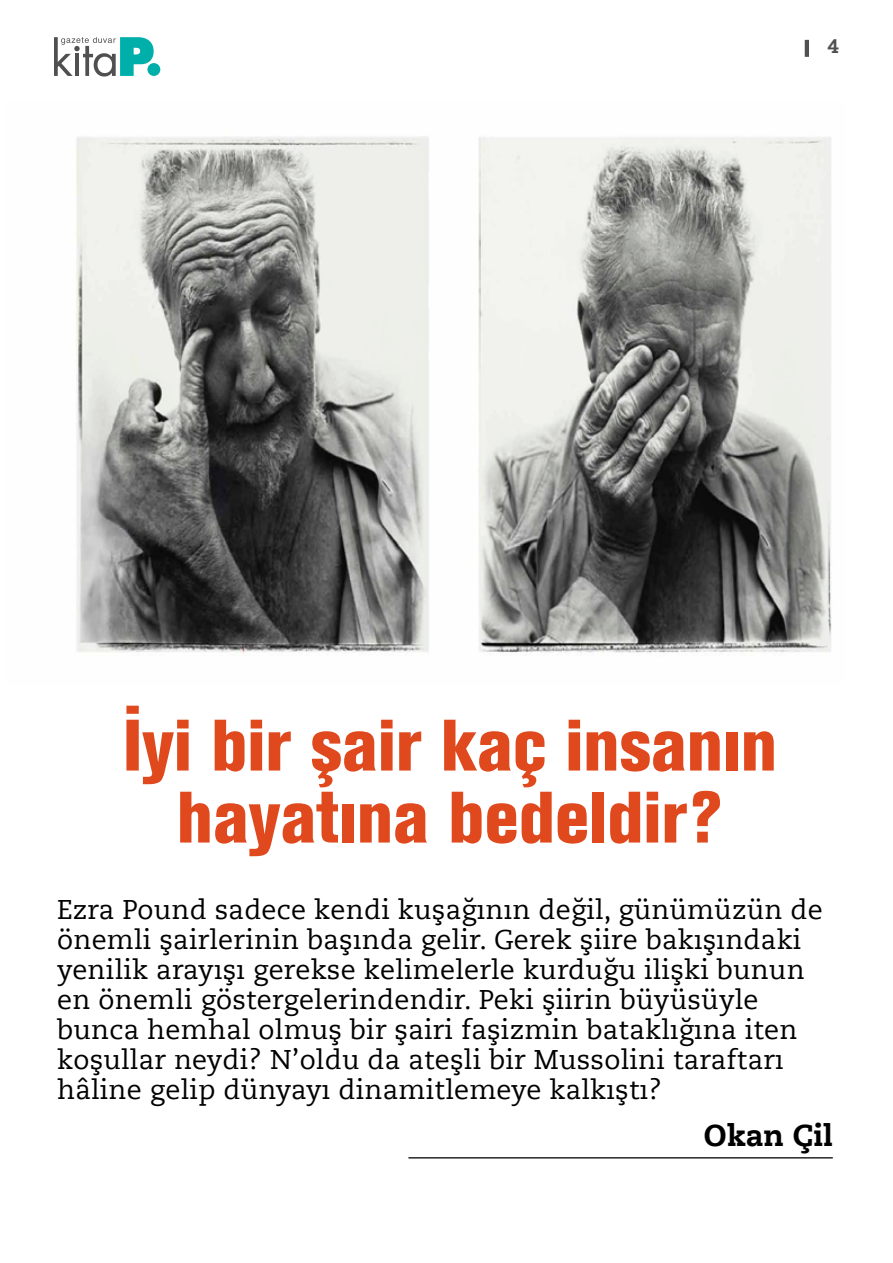
<style>
.page{position:relative;width:893px;height:1263px;background:#fff}
.page>*{position:absolute;margin:0;border:0;box-sizing:border-box;transform-origin:0 0}
.t1{font:72px/72px "Akzidenz Grotesk BE Extracondense";color:#e0491d;text-align:center}
.t2{font:700 30px "Caecilia LT Std Roman";color:#000}
.t3{font:27px/30px "Caecilia LT Std Roman";letter-spacing:.01em;color:#000}
.t4{font:500 21px "Pridi";color:#515150}
</style>
<div class="page">
<svg style="left:54px;top:37px;width:100px;height:40px"></svg>
<div style="left:147px;top:63px;width:13px;height:13px;background:#00afaa;border-radius:50%"></div>
<hr style="left:805px;top:40px;width:4px;height:17px;background:#505050">
<hr style="left:408px;top:1157px;width:425px;height:1px;background:#000">
<img style="left:76px;top:136px;width:756px;height:517px">
<p class="t4" style="left:827px;top:31px;width:13px">4</p>
<h1 class="t1" style="left:123px;top:710px;width:655px">İyi bir şair kaç insanın hayatına bedeldir?</h1>
<p class="t3" style="left:57px;top:894px;width:767px">Ezra Pound sadece kendi kuşağının değil, günümüzün de önemli şairlerinin başında gelir. Gerek şiire bakışındaki yenilik arayışı gerekse kelimelerle kurduğu ilişki bunun en önemli göstergelerindendir. Peki şiirin büyüsüyle bunca hemhal olmuş bir şairi faşizmin bataklığına iten koşullar neydi? N’oldu da ateşli bir Mussolini taraftarı hâline gelip dünyayı dinamitlemeye kalkıştı?</p>
<p class="t2" style="left:704px;top:1116px;width:130px">Okan Çil</p>
</div>
